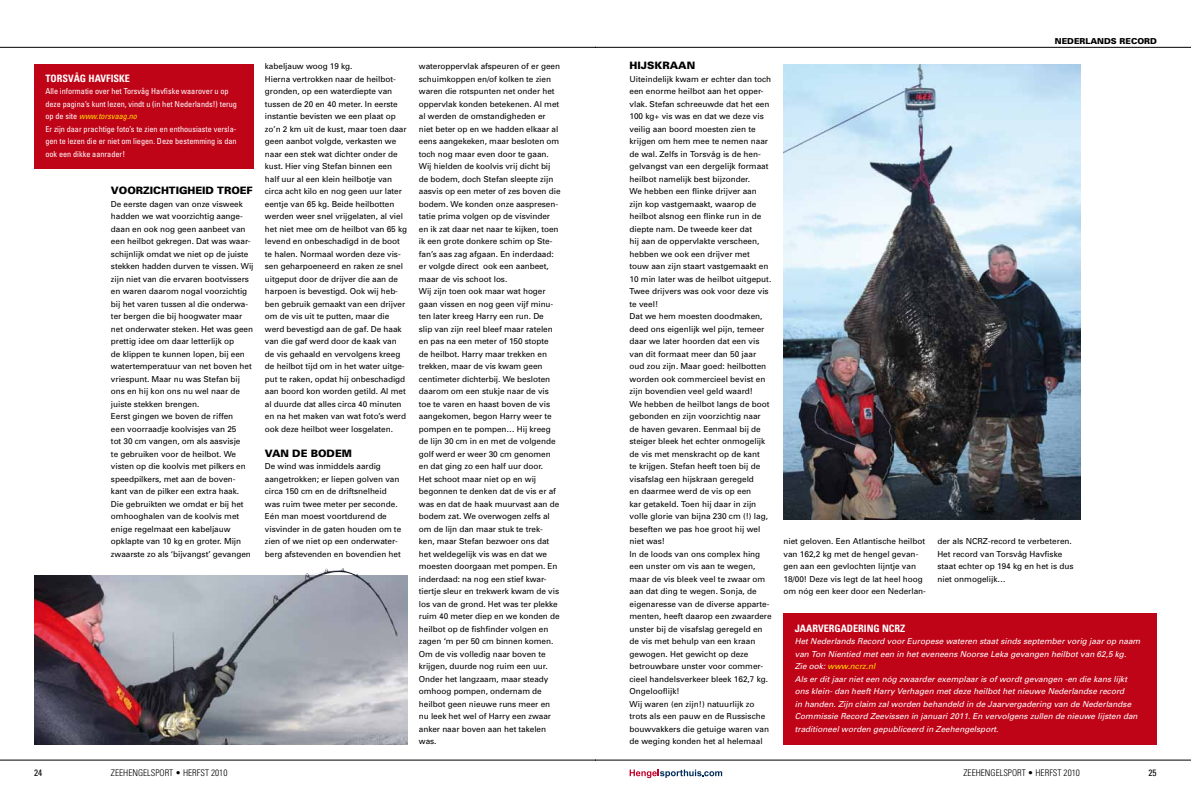
<style>
.page{position:relative;width:1191px;height:794px;background:#fff}
.page>*{position:absolute;margin:0;border:0;box-sizing:border-box;transform-origin:0 0}
.t1{font:900 10.2px "Univers";letter-spacing:-.005em;color:#000}
.t2{font:700 condensed 10.2px "Univers";color:#fff}
.t3{font:300 condensed 9.2px "Univers";color:#000}
.t4{font:condensed 9.2px "Univers";color:#000}
.t5{font:8.2px/12.5px "Univers";letter-spacing:-.005em;color:#000}
.t6{font:italic 8.2px/12.5px "Univers";color:#fff}
.t7{font:condensed 8.2px/12.5px "Univers";color:#fff}
.t8{font:900 8.2px "Univers";color:#000}
.s1{font-style:italic;color:#fd0}
.s2{color:#fd0}
</style>
<div class="page">
<hr style="left:0;top:47px;width:595px;height:1px;background:#000">
<hr style="left:0;top:760px;width:595px;height:1px;background:#000">
<svg style="left:629px;top:769px;width:93px;height:9px"></svg>
<hr style="left:595px;top:47px;width:596px;height:1px;background:#000">
<hr style="left:595px;top:760px;width:596px;height:1px;background:#000">
<img style="left:34px;top:576px;width:373px;height:168px">
<img style="left:783px;top:64px;width:297px;height:455px">
<div style="left:34px;top:64px;width:219px;height:105px;background:#c00418"></div>
<div style="left:783px;top:613px;width:374px;height:131px;background:#c00418"></div>
<img style="left:294px;top:568px;width:76px;height:19px">
<p class="t2" style="left:45px;top:72px;width:86px">TORSVÅG HAVFISKE</p>
<p class="t7" style="left:45px;top:85px;width:193px">Alle informatie over het Torsvåg Havfiske waarover u op deze pagina’s kunt lezen, vindt u (in het Nederlands!) terug op de site <span class="s1">www.torsvaag.no<br></span>Er zijn daar prachtige foto’s te zien en enthousiaste versla&shy;gen te lezen die er niet om liegen. Deze bestemming is dan ook een dikke aanrader!</p>
<p class="t1" style="left:111px;top:184px;width:143px">VOORZICHTIGHEID TROEF</p>
<p class="t5" style="left:111px;top:197px;width:144px">De eerste dagen van onze visweek hadden we wat voorzichtig aange&shy;daan en ook nog geen aanbeet van een heilbot gekregen. Dat was waar&shy;schijnlijk omdat we niet op de juiste stekken hadden durven te vissen. Wij zijn niet van die ervaren bootvissers en waren daarom nogal voorzichtig bij het varen tussen al die onderwa&shy;ter bergen die bij hoogwater maar net onderwater steken. Het was geen prettig idee om daar letterlijk op<br>de klippen te kunnen lopen, bij een watertemperatuur van net boven het vriespunt. Maar nu was Stefan bij ons en hij kon ons nu wel naar de juiste stekken brengen.<br>Eerst gingen we boven de riffen<br>een voorraadje koolvisjes van 25<br>tot 30 cm vangen, om als aasvisje<br>te gebruiken voor de heilbot. We visten op die koolvis met pilkers en speedpilkers, met aan de boven&shy;kant van de pilker een extra haak.<br>Die gebruikten we omdat er bij het omhooghalen van de koolvis met enige regelmaat een kabeljauw opklapte van 10 kg en groter. Mijn zwaarste zo als ‘bijvangst’ gevangen</p>
<p class="t5" style="left:265px;top:60px;width:144px">kabeljauw woog 19 kg.<br>Hierna vertrokken naar de heilbot&shy;gronden, op een waterdiepte van tussen de 20 en 40 meter. In eerste instantie bevisten we een plaat op zo’n 2 km uit de kust, maar toen daar geen aanbot volgde, verkasten we naar een stek wat dichter onder de kust. Hier ving Stefan binnen een half uur al een klein heilbotje van circa acht kilo en nog geen uur later eentje van 65 kg. Beide heilbotten werden weer snel vrijgelaten, al viel het niet mee om de heilbot van 65 kg levend en onbeschadigd in de boot te halen. Normaal worden deze vis&shy;sen geharpoeneerd en raken ze snel uitgeput door de drijver die aan de harpoen is bevestigd. Ook wij heb&shy;ben gebruik gemaakt van een drijver om de vis uit te putten, maar die werd bevestigd aan de gaf. De haak van die gaf werd door de kaak van de vis gehaald en vervolgens kreeg de heilbot tijd om in het water uitge&shy;put te raken, opdat hij onbeschadigd aan boord kon worden getild. Al met al duurde dat alles circa 40 minuten en na het maken van wat foto’s werd ook deze heilbot weer losgelaten.</p>
<p class="t1" style="left:265px;top:447px;width:89px">VAN DE BODEM</p>
<p class="t5" style="left:265px;top:460px;width:138px">De wind was inmiddels aardig aangetrokken; er liepen golven van circa 150 cm en de driftsnelheid was ruim twee meter per seconde.<br>Eén man moest voortdurend de visvinder in de gaten houden om te zien of we niet op een onderwater&shy;berg afstevenden en bovendien het</p>
<p class="t5" style="left:419px;top:60px;width:143px">wateroppervlak afspeuren of er geen schuimkoppen en/of kolken te zien waren die rotspunten net onder het oppervlak konden betekenen. Al met al werden de omstandigheden er niet beter op en we hadden elkaar al eens aangekeken, maar besloten om toch nog maar even door te gaan.<br>Wij hielden de koolvis vrij dicht bij de bodem, doch Stefan sleepte zijn aasvis op een meter of zes boven die bodem. We konden onze aaspresen&shy;tatie prima volgen op de visvinder en ik zat daar net naar te kijken, toen ik een grote donkere schim op Ste&shy;fan’s aas zag afgaan. En inderdaad: er volgde direct ook een aanbeet, maar de vis schoot los.<br>Wij zijn toen ook maar wat hoger gaan vissen en nog geen vijf minu&shy;ten later kreeg Harry een run. De<br>slip van zijn reel bleef maar ratelen en pas na een meter of 150 stopte<br>de heilbot. Harry maar trekken en trekken, maar de vis kwam geen centimeter dichterbij. We besloten daarom om een stukje naar de vis toe te varen en haast boven de vis aangekomen, begon Harry weer te pompen en te pompen… Hij kreeg de lijn 30 cm in en met de volgende golf werd er weer 30 cm genomen en dat ging zo een half uur door.<br>Het schoot maar niet op en wij begonnen te denken dat de vis er af was en dat de haak muurvast aan de bodem zat. We overwogen zelfs al om de lijn dan maar stuk te trek&shy;ken, maar Stefan bezwoer ons dat het weldegelijk vis was en dat we moesten doorgaan met pompen. En inderdaad: na nog een stief kwar&shy;tiertje sleur en trekwerk kwam de vis los van de grond. Het was ter plekke ruim 40 meter diep en we konden de heilbot op de fishfinder volgen en zagen ‘m per 50 cm binnen komen.<br>Om de vis volledig naar boven te krijgen, duurde nog ruim een uur.<br>Onder het langzaam, maar steady omhoog pompen, ondernam de heilbot geen nieuwe runs meer en nu leek het wel of Harry een zwaar anker naar boven aan het takelen was.</p>
<p class="t1" style="left:629px;top:59px;width:66px">HIJSKRAAN</p>
<p class="t5" style="left:629px;top:72px;width:144px">Uiteindelijk kwam er echter dan toch een enorme heilbot aan het opper&shy;vlak. Stefan schreeuwde dat het een<br>100 kg+ vis was en dat we deze vis veilig aan boord moesten zien te krijgen om hem mee te nemen naar de wal. Zelfs in Torsvåg is de hen&shy;gelvangst van een dergelijk formaat heilbot namelijk best bijzonder.<br>We hebben een flinke drijver aan zijn kop vastgemaakt, waarop de heilbot alsnog een flinke run in de diepte nam. De tweede keer dat<br>hij aan de oppervlakte verscheen, hebben we ook een drijver met<br>touw aan zijn staart vastgemaakt en<br>10 min later was de heilbot uitgeput.<br>Twee drijvers was ook voor deze vis te veel!<br>Dat we hem moesten doodmaken, deed ons eigenlijk wel pijn, temeer daar we later hoorden dat een vis van dit formaat meer dan 50 jaar oud zou zijn. Maar goed: heilbotten worden ook commercieel bevist en zijn bovendien veel geld waard!<br>We hebben de heilbot langs de boot gebonden en zijn voorzichtig naar de haven gevaren. Eenmaal bij de steiger bleek het echter onmogelijk de vis met menskracht op de kant<br>te krijgen. Stefan heeft toen bij de visafslag een hijskraan geregeld<br>en daarmee werd de vis op een<br>kar getakeld. Toen hij daar in zijn volle glorie van bijna 230 cm (!) lag, beseften we pas hoe groot hij wel niet was!<br>In de loods van ons complex hing een unster om vis aan te wegen, maar de vis bleek veel te zwaar om aan dat ding te wegen. Sonja, de eigenaresse van de diverse apparte&shy;menten, heeft daarop een zwaardere unster bij de visafslag geregeld en de vis met behulp van een kraan gewogen. Het gewicht op deze betrouwbare unster voor commer&shy;cieel handelsverkeer bleek 162,7 kg.<br>Ongelooflijk!<br>Wij waren (en zijn!) natuurlijk zo trots als een pauw en de Russische bouwvakkers die getuige waren van de weging konden het al helemaal</p>
<p class="t8" style="left:1055px;top:36px;width:104px">NEDERLANDS RECORD</p>
<p class="t5" style="left:783px;top:535px;width:144px">niet geloven. Een Atlantische heilbot van 162,2 kg met de hengel gevan&shy;gen aan een gevlochten lijntje van 18/00! Deze vis legt de lat heel hoog om nóg een keer door een Nederlan-</p>
<p class="t5" style="left:937px;top:535px;width:138px">der als NCRZ-record te verbeteren.<br>Het record van Torsvåg Havfiske staat echter op 194 kg en het is dus niet onmogelijk…</p>
<p class="t2" style="left:795px;top:622px;width:112px">JAARVERGADERING NCRZ</p>
<p class="t6" style="left:795px;top:635px;width:347px">Het Nederlands Record voor Europese wateren staat sinds september vorig jaar op naam van Ton Nientied met een in het eveneens Noorse Leka gevangen heilbot van 62,5 kg.<br>Zie ook: <span class="s2">www.ncrz.nl<br></span>Als er dit jaar niet een nóg zwaarder exemplaar is of wordt gevangen -en die kans lijkt ons klein- dan heeft Harry Verhagen met deze heilbot het nieuwe Nederlandse record<br>in handen. Zijn claim zal worden behandeld in de Jaarvergadering van de Nederlandse Commissie Record Zeevissen in januari 2011. En vervolgens zullen de nieuwe lijsten dan traditioneel worden gepubliceerd in Zeehengelsport.</p>
<p class="t4" style="left:34px;top:767px;width:10px">24</p>
<p class="t3" style="left:111px;top:767px;width:118px">ZEEHENGELSPORT • HERFST 2010</p>
<p class="t3" style="left:963px;top:767px;width:118px">ZEEHENGELSPORT • HERFST 2010</p>
<p class="t4" style="left:1148px;top:767px;width:10px">25</p>
</div>
